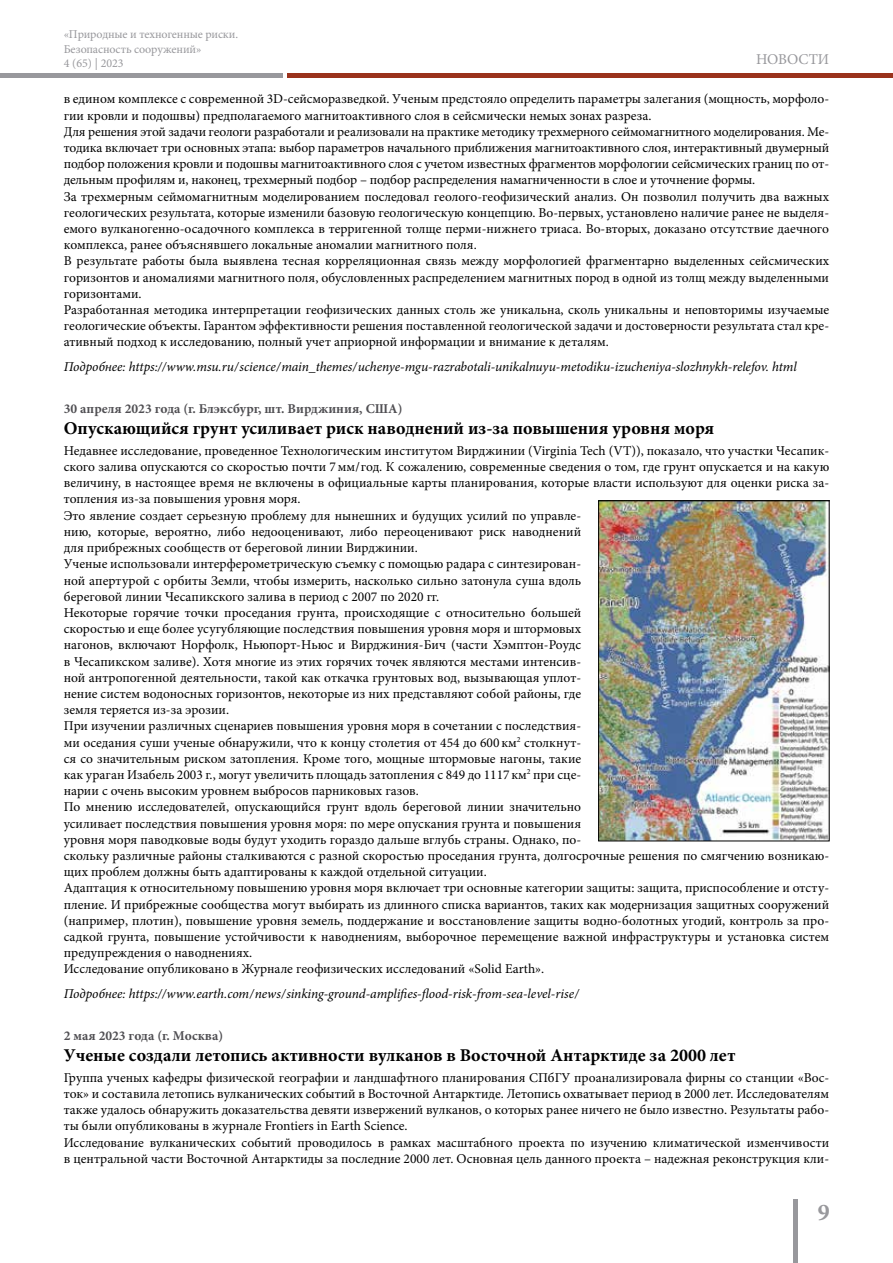
<style>
.page{position:relative;width:893px;height:1263px;background:#fff}
.page>*{position:absolute;margin:0;border:0;box-sizing:border-box;transform-origin:0 0}
.t1{font:700 24px "Minion Pro";color:#98989c}
.t2{font:700 18px "Minion Pro";color:#000}
.t3{font:15px "Minion Pro";letter-spacing:-.005em;color:#98989c}
.t4{font:13.5px/16.2px "Minion Pro";color:#000}
.t5{font:italic 13.5px "Minion Pro";letter-spacing:-.005em;color:#000}
.t6{font:700 13.5px "Minion Pro";color:#504f53}
.t7{font:12px/14.4px "Minion Pro";letter-spacing:-.01em;color:#98989c}
</style>
<div class="page">
<hr style="left:793px;top:1199px;width:4px;height:64px;background:#98989c">
<div style="left:0;top:73px;width:283px;height:5px;background:#98989c"></div>
<div style="left:287px;top:73px;width:606px;height:5px;background:#9a321c"></div>
<img style="left:600px;top:502px;width:228px;height:337px">
<div style="left:598px;top:500px;width:232px;height:341px;border:1px solid #000"></div>
<p class="t7" style="left:64px;top:28px;width:176px">«Природные и техногенные риски.<br>Безопасность сооружений»<br>4 (65) | 2023</p>
<p class="t4" style="left:64px;top:91px;width:767px">в едином комплексе с современной 3D-сейсморазведкой. Ученым предстояло определить параметры залегания (мощность, морфоло&shy;гии кровли и подошвы) предполагаемого магнитоактивного слоя в сейсмически немых зонах разреза.<br>Для решения этой задачи геологи разработали и реализовали на практике методику трехмерного сеймомагнитного моделирования. Ме&shy;тодика включает три основных этапа: выбор параметров начального приближения магнитоактивного слоя, интерактивный двумерный подбор положения кровли и подошвы магнитоактивного слоя с учетом известных фрагментов морфологии сейсмических границ по от&shy;дельным профилям и, наконец, трехмерный подбор – подбор распределения намагниченности в слое и уточнение формы.<br>За трехмерным сеймомагнитным моделированием последовал геолого-геофизический анализ. Он позволил получить два важных геологических результата, которые изменили базовую геологическую концепцию. Во-первых, установлено наличие ранее не выделя&shy;емого вулканогенно-осадочного комплекса в терригенной толще перми-нижнего триаса. Во-вторых, доказано отсутствие даечного комплекса, ранее объяснявшего локальные аномалии магнитного поля.<br>В результате работы была выявлена тесная корреляционная связь между морфологией фрагментарно выделенных сейсмических горизонтов и аномалиями магнитного поля, обусловленных распределением магнитных пород в одной из толщ между выделенными горизонтами.<br>Разработанная методика интерпретации геофизических данных столь же уникальна, сколь уникальны и неповторимы изучаемые геологические объекты. Гарантом эффективности решения поставленной геологической задачи и достоверности результата стал кре&shy;ативный подход к исследованию, полный учет априорной информации и внимание к деталям.</p>
<p class="t5" style="left:64px;top:358px;width:734px">Подробнее: https://www.msu.ru/science/main_themes/uchenye-mgu-razrabotali-unikalnuyu-metodiku-izucheniya-slozhnykh-relefov. html</p>
<p class="t6" style="left:64px;top:399px;width:340px">30 апреля 2023 года (г. Блэксбург, шт. Вирджиния, США)</p>
<h2 class="t2" style="left:64px;top:416px;width:652px">Опускающийся грунт усиливает риск наводнений из‑за повышения уровня моря</h2>
<p class="t4" style="left:64px;top:442px;width:767px">Недавнее исследование, проведенное Технологическим институтом Вирджинии (Virginia Tech (VT)), показало, что участки Чесапик&shy;ского залива опускаются со скоростью почти 7мм/год. К сожалению, современные сведения о том, где грунт опускается и на какую величину, в настоящее время не включены в официальные карты планирования, которые власти используют для оценки риска за&shy;топления из‑за повышения уровня моря.<br>Это явление создает серьезную проблему для нынешних и будущих усилий по управле-<br>нию, которые, вероятно, либо недооценивают, либо переоценивают риск наводнений<br>для прибрежных сообществ от береговой линии Вирджинии.<br>Ученые использовали интерферометрическую съемку с помощью радара с синтезирован-<br>ной апертурой с орбиты Земли, чтобы измерить, насколько сильно затонула суша вдоль<br>береговой линии Чесапикского залива в период с 2007 по 2020 гг.<br>Некоторые горячие точки проседания грунта, происходящие с относительно большей<br>скоростью и еще более усугубляющие последствия повышения уровня моря и штормовых<br>нагонов, включают Норфолк, Ньюпорт-Ньюс и Вирджиния-Бич (части Хэмптон-Роудс<br>в Чесапикском заливе). Хотя многие из этих горячих точек являются местами интенсив-<br>ной антропогенной деятельности, такой как откачка грунтовых вод, вызывающая уплот-<br>нение систем водоносных горизонтов, некоторые из них представляют собой районы, где<br>земля теряется из‑за эрозии.<br>При изучении различных сценариев повышения уровня моря в сочетании с последствия-<br>ми оседания суши ученые обнаружили, что к концу столетия от 454 до 600 км<sup>2</sup> столкнут-<br>ся со значительным риском затопления. Кроме того, мощные штормовые нагоны, такие<br>как ураган Изабель 2003 г., могут увеличить площадь затопления с 849 до 1117 км<sup>2</sup> при сце-<br>нарии с очень высоким уровнем выбросов парниковых газов.<br>По мнению исследователей, опускающийся грунт вдоль береговой линии значительно<br>усиливает последствия повышения уровня моря: по мере опускания грунта и повышения<br>уровня моря паводковые воды будут уходить гораздо дальше вглубь страны. Однако, по-<br>скольку различные районы сталкиваются с разной скоростью проседания грунта, долгосрочные решения по смягчению возникаю&shy;щих проблем должны быть адаптированы к каждой отдельной ситуации.<br>Адаптация к относительному повышению уровня моря включает три основные категории защиты: защита, приспособление и отсту&shy;пление. И прибрежные сообщества могут выбирать из длинного списка вариантов, таких как модернизация защитных сооружений (например, плотин), повышение уровня земель, поддержание и восстановление защиты водно-болотных угодий, контроль за про&shy;садкой грунта, повышение устойчивости к наводнениям, выборочное перемещение важной инфраструктуры и установка систем предупреждения о наводнениях.<br>Исследование опубликовано в Журнале геофизических исследований «Solid Earth».</p>
<p class="t5" style="left:64px;top:984px;width:517px">Подробнее: https://www.earth.com/news/sinking-ground-amplifies-flood-risk-from-sea-level-rise/</p>
<p class="t6" style="left:64px;top:1026px;width:161px">2 мая 2023 года (г. Москва)</p>
<h2 class="t2" style="left:64px;top:1043px;width:673px">Ученые создали летопись активности вулканов в Восточной Антарктиде за 2000 лет</h2>
<p class="t4" style="left:64px;top:1069px;width:767px">Группа ученых кафедры физической географии и ландшафтного планирования СПбГУ проанализировала фирны со станции «Вос&shy;ток» и составила летопись вулканических событий в Восточной Антарктиде. Летопись охватывает период в 2000 лет. Исследователям также удалось обнаружить доказательства девяти извержений вулканов, о которых ранее ничего не было известно. Результаты рабо&shy;ты были опубликованы в журнале Frontiers in Earth Science.<br>Исследование вулканических событий проводилось в рамках масштабного проекта по изучению климатической изменчивости в центральной части Восточной Антарктиды за последние 2000 лет. Основная цель данного проекта – надежная реконструкция кли-</p>
<p class="t3" style="left:756px;top:49px;width:75px">НОВОСТИ</p>
<h1 class="t1" style="left:818px;top:1195px;width:13px">9</h1>
</div>
